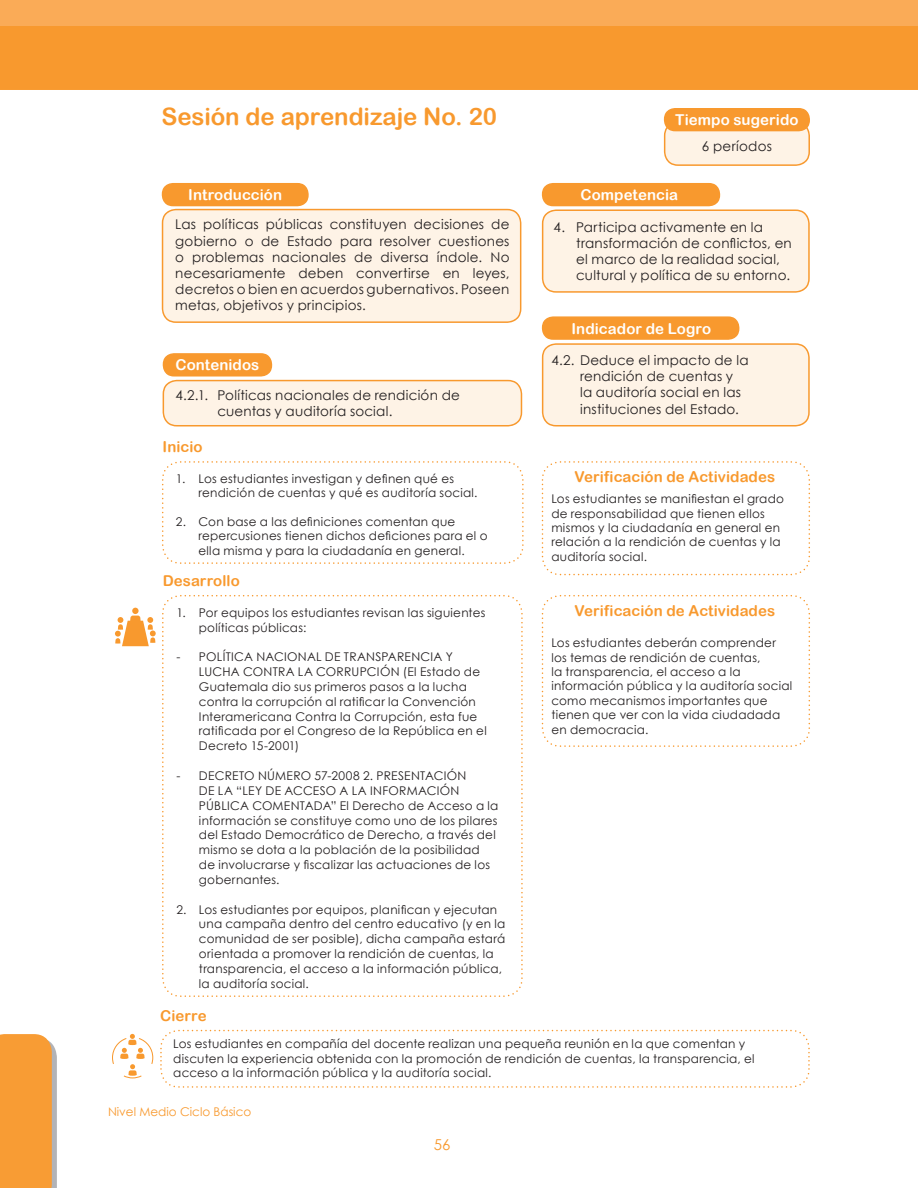
<style>
.page{position:relative;width:918px;height:1188px;background:#fff}
.page>*{position:absolute;margin:0;border:0;box-sizing:border-box;transform-origin:0 0}
.t1{font:24px "Arial Rounded MT Bold";letter-spacing:-.005em;color:#f8992e}
.t2{font:15px "Arial Rounded MT Bold";letter-spacing:.005em;color:#f8992e}
.t3{font:15px "Arial Rounded MT Bold";letter-spacing:.005em;color:#fff}
.t4{font:15px "Century Gothic";color:#f8992e}
.t5{font:13.5px/16.2px "Century Gothic";letter-spacing:.015em;color:#231f20}
.t6{font:12px/14.9px "Century Gothic";letter-spacing:.02em;color:#231f20}
.t7{font:12px "Century Gothic";color:#f8992e}
</style>
<div class="page">
<div style="left:0;top:0;width:918px;height:90px;background:#f8992e"></div>
<div style="left:0;top:0;width:917px;height:26px;background:#faab57"></div>
<svg style="left:162px;top:183px;width:359px;height:140px;background:#fdecd7"></svg>
<svg style="left:163px;top:353px;width:359px;height:74px"></svg>
<svg style="left:664px;top:108px;width:146px;height:58px;background:#fbcc97"></svg>
<svg style="left:542px;top:183px;width:268px;height:110px;background:#fde4c9"></svg>
<svg style="left:542px;top:316px;width:268px;height:111px;background:#fce3c6"></svg>
<svg style="left:162px;top:461px;width:362px;height:103px"></svg>
<svg style="left:542px;top:461px;width:268px;height:114px"></svg>
<svg style="left:542px;top:595px;width:268px;height:152px"></svg>
<svg style="left:162px;top:595px;width:361px;height:402px"></svg>
<div style="left:132px;top:608px;width:7px;height:6px;background:#f8992e;border-radius:50%"></div>
<svg style="left:115px;top:616px;width:41px;height:30px"></svg>
<svg style="left:160px;top:1030px;width:650px;height:58px"></svg>
<svg style="left:112px;top:1034px;width:41px;height:44px"></svg>
<img style="left:52px;top:1044px;width:5px;height:144px">
<div style="left:0;top:1034px;width:52px;height:154px;background:#f89c34"></div>
<h1 class="t1" style="left:162px;top:103px;width:337px">Sesión de aprendizaje No. 20</h1>
<p class="t3" style="left:675px;top:111px;width:125px">Tiempo sugerido</p>
<p class="t5" style="left:702px;top:138px;width:71px">6 períodos</p>
<p class="t3" style="left:581px;top:186px;width:99px">Competencia</p>
<p class="t3" style="left:188px;top:186px;width:95px">Introducción</p>
<p class="t5" style="left:175px;top:216px;width:336px;text-align:justify">Las políticas públicas constituyen decisiones de gobierno o de Estado para resolver cuestiones o problemas nacionales de diversa índole. No necesariamente deben convertirse en leyes, decretos o bien en acuerdos gubernativos. Poseen metas, objetivos y principios.</p>
<p class="t3" style="left:176px;top:356px;width:85px">Contenidos</p>
<p class="t5" style="left:217px;top:387px;width:244px;text-indent:-42px">4.2.1. Políticas nacionales de rendición de cuentas y auditoría social.</p>
<p class="t2" style="left:163px;top:438px;width:42px">Inicio</p>
<p class="t6" style="left:198px;top:471px;width:281px;line-height:14.4px;text-indent:-23px">1. Los estudiantes investigan y definen qué es rendición de cuentas y qué es auditoría social.</p>
<p class="t6" style="left:198px;top:514px;width:291px;line-height:14.4px;text-indent:-23px">2. Con base a las definiciones comentan que repercusiones tienen dichos deficiones para el o ella misma y para la ciudadanía en general.</p>
<p class="t5" style="left:576px;top:218px;width:217px;text-indent:-23px">4. Participa activamente en la transformación de conflictos, en el marco de la realidad social, cultural y política de su entorno.</p>
<p class="t3" style="left:572px;top:319px;width:141px">Indicador de Logro</p>
<p class="t5" style="left:580px;top:352px;width:170px;text-indent:-28px">4.2. Deduce el impacto de la rendición de cuentas y la auditoría social en las instituciones del Estado.</p>
<p class="t2" style="left:574px;top:468px;width:202px">Verificación de Actividades</p>
<p class="t6" style="left:551px;top:492px;width:234px;line-height:14.4px">Los estudiantes se manifiestan el grado de responsabilidad que tienen ellos mismos y la ciudadanía en general en relación a la rendición de cuentas y la auditoría social.</p>
<p class="t2" style="left:163px;top:572px;width:79px">Desarrollo</p>
<p class="t6" style="left:199px;top:605px;width:288px;text-indent:-22px">1. Por equipos los estudiantes revisan las siguientes políticas públicas:</p>
<p class="t6" style="left:199px;top:649px;width:289px;text-indent:-22px">- POLÍTICA NACIONAL DE TRANSPARENCIA Y LUCHA CONTRA LA CORRUPCIÓN (El Estado de Guatemala dio sus primeros pasos a la lucha contra la corrupción al ratificar la Convención Interamericana Contra la Corrupción, esta fue ratificada por el Congreso de la República en el Decreto 15-2001)</p>
<p class="t6" style="left:199px;top:768px;width:301px;text-indent:-22px">- DECRETO NÚMERO 57-2008 2. PRESENTACIÓN<br>DE LA “LEY DE ACCESO A LA INFORMACIÓN PÚBLICA COMENTADA” El Derecho de Acceso a la información se constituye como uno de los pilares del Estado Democrático de Derecho, a través del mismo se dota a la población de la posibilidad de involucrarse y fiscalizar las actuaciones de los gobernantes.</p>
<p class="t6" style="left:199px;top:902px;width:308px;text-indent:-22px">2. Los estudiantes por equipos, planifican y ejecutan una campaña dentro del centro educativo (y en la comunidad de ser posible), dicha campaña estará orientada a promover la rendición de cuentas, la transparencia, el acceso a la información pública, la auditoría social.</p>
<p class="t2" style="left:160px;top:1007px;width:48px">Cierre</p>
<p class="t6" style="left:173px;top:1037px;width:583px;line-height:14.4px">Los estudiantes en compañía del docente realizan una pequeña reunión en la que comentan y discuten la experiencia obtenida con la promoción de rendición de cuentas, la transparencia, el acceso a la información pública y la auditoría social.</p>
<p class="t2" style="left:574px;top:601px;width:202px">Verificación de Actividades</p>
<p class="t6" style="left:551px;top:635px;width:242px;line-height:14.4px">Los estudiantes deberán comprender los temas de rendición de cuentas,<br>la transparencia, el acceso a la información pública y la auditoría social como mecanismos importantes que tienen que ver con la vida ciudadada en democracia.</p>
<p class="t7" style="left:108px;top:1103px;width:145px">Nivel Medio Ciclo Básico</p>
<p class="t4" style="left:434px;top:1134px;width:18px">56</p>
</div>
